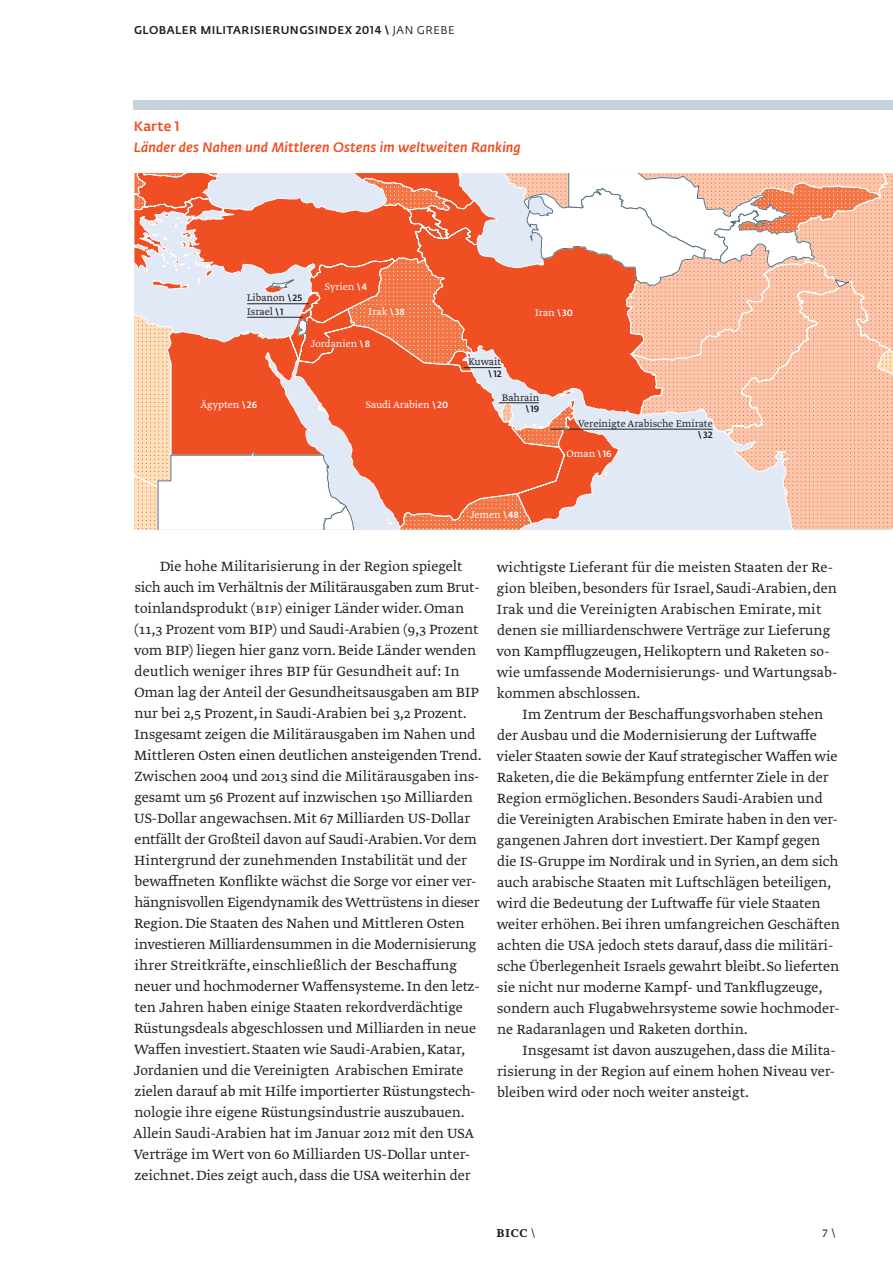
<style>
.page{position:relative;width:893px;height:1263px;background:#fff}
.page>*{position:absolute;margin:0;border:0;box-sizing:border-box;transform-origin:0 0}
.t1{font:300 15.75px/21px "Greta Text Pro";color:#231f20}
.t2{font:italic 500 13.5px "Fedra Sans Alt Std";letter-spacing:.01em;color:#f04d22}
.t3{font:500 13.5px "Fedra Sans Alt Std";color:#f04d22}
.t4{font:500 13.5px "Greta Text Std";color:#231f20}
.t5{font:300 13.5px "Greta Text Pro";color:#231f20}
.t6{font:300 11.25px "Greta Text Pro";color:#fff}
.t7{font:300 11.25px/13.5px "Greta Text Pro";color:#231f20}
.t8{font:500 11.25px "Fedra Sans Alt Std";letter-spacing:.04em;color:#231f20}
.t9{font:500 9px "Fedra Sans Alt Std";color:#231f20}
.s1{font-weight:400}
.s2{font-family:"Fedra Sans Alt Std";font-weight:500;font-size:9px}
.s3{font-family:"Fedra Sans Alt Std";font-weight:400;font-size:11.25px}
</style>
<div class="page">
<div style="left:134px;top:100px;width:759px;height:10px;background:#c4d2da"></div>
<svg style="left:134px;top:173px;width:759px;height:357px;background:#f0a58f"></svg>
<div style="left:368px;top:307px;width:38px;height:8px;background:#f37442"></div>
<div style="left:470px;top:510px;width:49px;height:8px;background:#f37442"></div>
<div style="left:311px;top:338px;width:69px;height:10px;background:#f04d22"></div>
<hr style="left:551px;top:429px;width:162px;height:1px;background:#231f20">
<hr style="left:247px;top:303px;width:62px;height:1px;background:#231f20">
<hr style="left:499px;top:402px;width:40px;height:1px;background:#231f20">
<hr style="left:464px;top:367px;width:37px;height:1px;background:#231f20">
<hr style="left:247px;top:317px;width:56px;height:1px;background:#231f20">
<p class="t8" style="left:134px;top:23px;width:322px">GLOBALER MILITARISI ERUNGSIN DEX 2014 \ <span class="s1">JAN GREBE</span></p>
<p class="t3" style="left:134px;top:117px;width:47px">KARTE 1</p>
<p class="t2" style="left:134px;top:138px;width:388px">Länder des Nahen und Mittleren Ostens im weltweiten Ranking</p>
<p class="t7" style="left:247px;top:292px;width:57px">Libanon <span class="s2">\25<br></span>Israel <span class="s2">\ 1</span></p>
<p class="t6" style="left:325px;top:279px;width:44px">Syrien <span class="s2">\4</span></p>
<p class="t6" style="left:368px;top:305px;width:38px">Irak <span class="s2">\38</span></p>
<p class="t6" style="left:311px;top:337px;width:61px">Jordanien <span class="s2">\8</span></p>
<p class="t7" style="left:468px;top:356px;width:35px">Kuwait</p>
<p class="t9" style="left:488px;top:368px;width:15px">\12</p>
<p class="t6" style="left:535px;top:306px;width:40px">Iran <span class="s2">\30</span></p>
<p class="t6" style="left:200px;top:397px;width:58px">Ägypten <span class="s2">\26</span></p>
<p class="t6" style="left:366px;top:397px;width:84px">Saudi Arabien <span class="s2">\20</span></p>
<p class="t7" style="left:502px;top:391px;width:39px">Bahrain</p>
<p class="t9" style="left:525px;top:403px;width:16px">\19</p>
<p class="t6" style="left:470px;top:507px;width:50px">Jemen <span class="s2">\48</span></p>
<p class="t7" style="left:578px;top:417px;width:136px">Vereinigte Arabische Emirate</p>
<p class="t9" style="left:698px;top:429px;width:16px">\32</p>
<p class="t6" style="left:567px;top:446px;width:47px">Oman <span class="s2">\ 16</span></p>
<p class="t1" style="left:133px;top:557px;width:350px;text-indent:27px">Die hohe Militarisierung in der Region spiegelt sich auch im Verhältnis der Militärausgaben zum Brut&shy;toinlandsprodukt (bip) einiger Länder wider. Oman (11,3 Prozent vom BIP) und Saudi-Arabien (9,3 Prozent vom BIP) liegen hier ganz vorn. Beide Länder wenden deutlich weniger ihres BIP für Gesundheit auf: In Oman lag der Anteil der Gesundheitsausgaben am BIP nur bei 2,5 Prozent, in Saudi-Arabien bei 3,2 Prozent.<br>Insgesamt zeigen die Militärausgaben im Nahen und Mittleren Osten einen deutlichen ansteigenden Trend.<br>Zwischen 2004 und 2013 sind die Militärausgaben ins&shy;gesamt um 56 Prozent auf inzwischen 150 Milliarden US-Dollar angewachsen. Mit 67 Milliarden US-Dollar entfällt der Großteil davon auf Saudi-Arabien. Vor dem Hintergrund der zunehmenden Instabilität und der bewaffneten Konflikte wächst die Sorge vor einer ver&shy;hängnisvollen Eigendynamik des Wettrüstens in dieser Region. Die Staaten des Nahen und Mittleren Osten investieren Milliardensummen in die Modernisierung ihrer Streitkräfte, einschließlich der Beschaffung neuer und hochmoderner Waffensysteme. In den letz&shy;ten Jahren haben einige Staaten rekordverdächtige Rüstungsdeals abgeschlossen und Milliarden in neue Waffen investiert. Staaten wie Saudi-Arabien, Katar, Jordanien und die Vereinigten Arabischen Emirate zielen darauf ab mit Hilfe importierter Rüstungstech&shy;nologie ihre eigene Rüstungsindustrie auszubauen.<br>Allein Saudi-Arabien hat im Januar 2012 mit den USA Verträge im Wert von 60 Milliarden US-Dollar unter&shy;zeichnet. Dies zeigt auch, dass die USA weiterhin der</p>
<p class="t1" style="left:496px;top:557px;width:342px">wichtigste Lieferant für die meisten Staaten der Re&shy;gion bleiben, besonders für Israel, Saudi-Arabien, den Irak und die Vereinigten Arabischen Emirate, mit denen sie milliardenschwere Verträge zur Lieferung von Kampfflugzeugen, Helikoptern und Raketen so&shy;wie umfassende Modernisierungs- und Wartungsab&shy;kommen abschlossen.</p>
<p class="t1" style="left:497px;top:704px;width:345px;text-indent:25px">Im Zentrum der Beschaffungsvorhaben stehen der Ausbau und die Modernisierung der Luftwaffe vieler Staaten sowie der Kauf strategischer Waffen wie Raketen, die die Bekämpfung entfernter Ziele in der Region ermöglichen. Besonders Saudi-Arabien und die Vereinigten Arabischen Emirate haben in den ver&shy;gangenen Jahren dort investiert. Der Kampf gegen die IS-Gruppe im Nordirak und in Syrien, an dem sich auch arabische Staaten mit Luftschlägen beteiligen, wird die Bedeutung der Luftwaffe für viele Staaten weiter erhöhen. Bei ihren umfangreichen Geschäften achten die USA jedoch stets darauf, dass die militäri&shy;sche Überlegenheit Israels gewahrt bleibt. So lieferten sie nicht nur moderne Kampf- und Tankflugzeuge, sondern auch Flugabwehrsysteme sowie hochmoder&shy;ne Radaranlagen und Raketen dorthin.</p>
<p class="t1" style="left:497px;top:1040px;width:340px;text-align:justify;text-indent:25px">Insgesamt ist davon auszugehen, dass die Milita&shy;risierung in der Region auf einem hohen Niveau ver&shy;bleiben wird oder noch weiter ansteigt.</p>
<p class="t4" style="left:496px;top:1225px;width:41px">bicc <span class="s3">\</span></p>
<p class="t5" style="left:822px;top:1225px;width:15px">7 <span class="s3">\</span></p>
</div>
